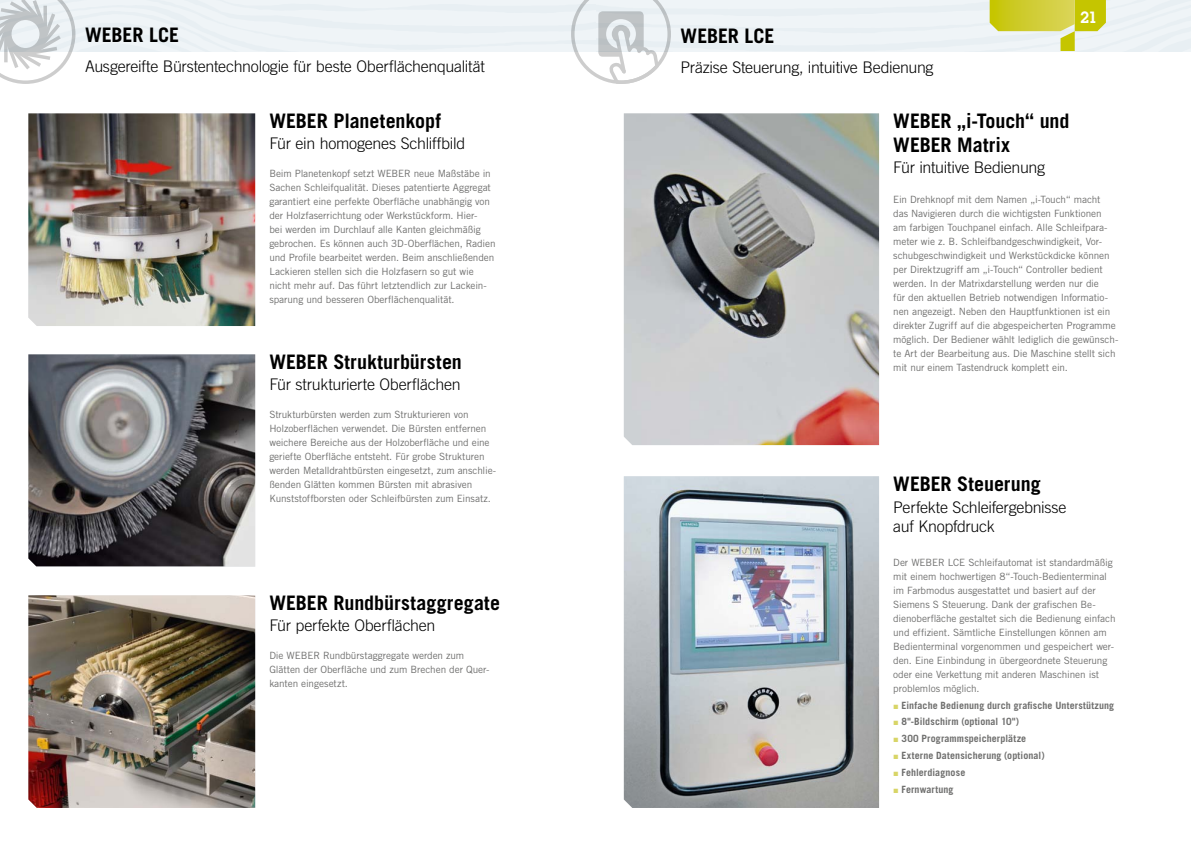
<style>
.page{position:relative;width:1191px;height:842px;background:#fff}
.page>*{position:absolute;margin:0;border:0;box-sizing:border-box;transform-origin:0 0}
.t1{font:700 20px/24px "Trade Gothic LT Std";letter-spacing:-.005em;color:#000}
.t2{font:300 16px/19.2px "Trade Gothic LT Std";letter-spacing:-.015em;color:#000}
.t3{font:600 16px "Lubalin Graph Std";color:#fff}
.t4{font:10px/14px "Trade Gothic LT Std";letter-spacing:-.01em;color:#6f6f6e}
.t5{font:700 10px/16.8px "Trade Gothic LT Std";letter-spacing:.01em;color:#6f6f6e}
</style>
<div class="page">
<div style="left:0;top:0;width:595px;height:51px;background:#eff4f7"></div>
<svg style="left:989px;top:0;width:117px;height:51px"></svg>
<svg style="left:0;top:0;width:75px;height:84px"></svg>
<svg style="left:571px;top:0;width:100px;height:84px"></svg>
<img style="left:28px;top:113px;width:227px;height:213px">
<img style="left:28px;top:595px;width:227px;height:213px">
<img style="left:28px;top:354px;width:227px;height:212px">
<img style="left:624px;top:476px;width:255px;height:332px">
<img style="left:624px;top:113px;width:255px;height:332px">
<h1 class="t1" style="left:85px;top:23px;width:95px">WEBER LCE</h1>
<h2 class="t2" style="left:85px;top:56px;width:401px">Ausgereifte Bürstentechnologie für beste Oberflächenqualität</h2>
<h1 class="t1" style="left:269px;top:108px;width:173px">WEBER Planetenkopf</h1>
<h2 class="t2" style="left:269px;top:133px;width:197px">Für ein homogenes Schliffbild</h2>
<p class="t4" style="left:269px;top:167px;width:228px">Beim Planetenkopf setzt WEBER neue Maßstäbe in Sachen Schleifqualität. Dieses patentierte Aggregat garantiert eine perfekte Oberfläche unabhängig von der Holzfaserrichtung oder Werkstückform. Hier-<br>bei werden im Durchlauf alle Kanten gleichmäßig gebrochen. Es können auch 3D-Oberflächen, Radien und Profile bearbeitet werden. Beim anschließenden Lackieren stellen sich die Holzfasern so gut wie nicht mehr auf. Das führt letztendlich zur Lackein&shy;sparung und besseren Oberflächenqualität.</p>
<h1 class="t1" style="left:269px;top:349px;width:194px">WEBER Strukturbürsten</h1>
<h2 class="t2" style="left:269px;top:374px;width:193px">Für strukturierte Oberflächen</h2>
<p class="t4" style="left:269px;top:408px;width:228px">Strukturbürsten werden zum Strukturieren von Holzoberflächen verwendet. Die Bürsten entfernen weichere Bereiche aus der Holzoberfläche und eine geriefte Oberfläche entsteht. Für grobe Strukturen werden Metalldrahtbürsten eingesetzt, zum anschlie&shy;ßenden Glätten kommen Bürsten mit abrasiven Kunststoffborsten oder Schleifbürsten zum Einsatz.</p>
<h1 class="t1" style="left:269px;top:590px;width:232px">WEBER Rundbürstaggregate</h1>
<h2 class="t2" style="left:269px;top:615px;width:168px">Für perfekte Oberflächen</h2>
<p class="t4" style="left:269px;top:649px;width:222px">Die WEBER Rundbürstaggregate werden zum<br>Glätten der Oberfläche und zum Brechen der Quer&shy;kanten eingesetzt.</p>
<h1 class="t1" style="left:680px;top:23px;width:95px">WEBER LCE</h1>
<h2 class="t2" style="left:680px;top:57px;width:254px">Präzise Steuerung, intuitive Bedienung</h2>
<h1 class="t1" style="left:893px;top:108px;width:178px">WEBER „i-Touch“ und<br>WEBER Matrix</h1>
<h2 class="t2" style="left:893px;top:157px;width:153px">Für intuitive Bedienung</h2>
<h2 class="t3" style="left:1080px;top:6px;width:19px">21</h2>
<p class="t4" style="left:893px;top:192px;width:227px">Ein Drehknopf mit dem Namen „i-Touch“ macht<br>das Navigieren durch die wichtigsten Funktionen<br>am farbigen Touchpanel einfach. Alle Schleifpara&shy;meter wie z. B. Schleifbandgeschwindigkeit, Vor&shy;schubgeschwindigkeit und Werkstückdicke können per Direktzugriff am „i-Touch“ Controller bedient werden. In der Matrixdarstellung werden nur die<br>für den aktuellen Betrieb notwendigen Informatio&shy;nen angezeigt. Neben den Hauptfunktionen ist ein direkter Zugriff auf die abgespeicherten Programme möglich. Der Bediener wählt lediglich die gewünsch&shy;te Art der Bearbeitung aus. Die Maschine stellt sich mit nur einem Tastendruck komplett ein.</p>
<h1 class="t1" style="left:893px;top:471px;width:149px">WEBER Steuerung</h1>
<h2 class="t2" style="left:893px;top:497px;width:175px">Perfekte Schleifergebnisse auf Knopfdruck</h2>
<p class="t4" style="left:893px;top:555px;width:224px">Der WEBER LCE Schleifautomat ist standardmäßig mit einem hochwertigen 8“-Touch-Bedienterminal im Farbmodus ausgestattet und basiert auf der Siemens S Steuerung. Dank der grafischen Be&shy;dienoberfläche gestaltet sich die Bedienung einfach und effizient. Sämtliche Einstellungen können am Bedienterminal vorgenommen und gespeichert wer&shy;den. Eine Einbindung in übergeordnete Steuerung oder eine Verkettung mit anderen Maschinen ist problemlos möglich.</p>
<p class="t5" style="left:901px;top:696px;width:214px">Einfache Bedienung durch grafische Unterstützung<br>8"-Bildschirm (optional 10")<br>300 Programmspeicherplätze<br>Externe Datensicherung (optional)<br>Fehlerdiagnose<br>Fernwartung</p>
</div>
